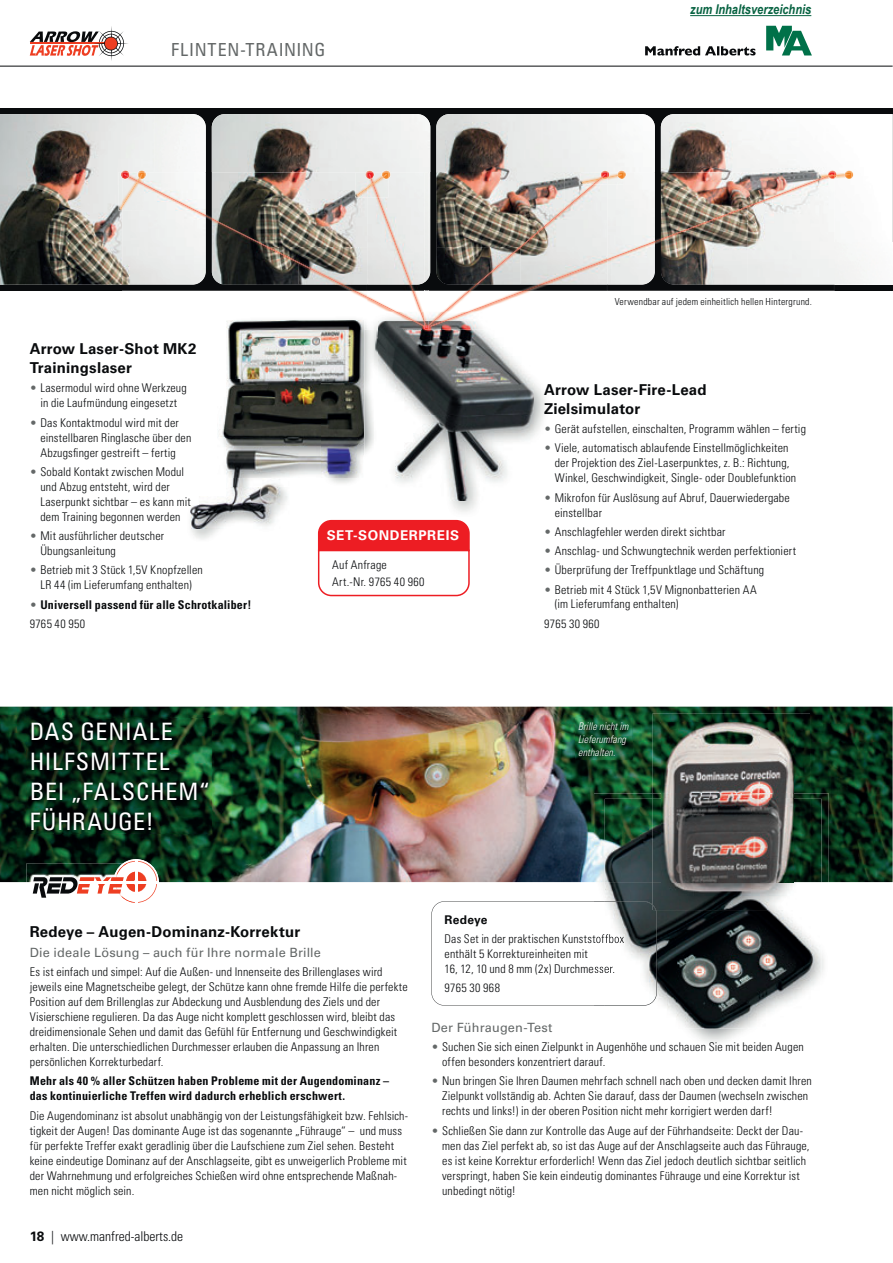
<style>
.page{position:relative;width:893px;height:1263px;background:#fff}
.page>*{position:absolute;margin:0;border:0;box-sizing:border-box;transform-origin:0 0}
.t1{font:condensed 24px/30px "Univers LT Std";letter-spacing:.035em;color:#fff}
.t2{font:condensed 18px "Univers LT Std";letter-spacing:.05em;color:#646868}
.t3{font:700 15px/18.8px "Univers LT Std";letter-spacing:.015em;color:#090b0d}
.t4{font:300 condensed 13.5px "Univers LT Std";color:#090b0d}
.t5{font:italic 700 13.5px "Arial Narrow";color:#086342}
.t6{font:700 13.5px "Univers LT Std";letter-spacing:.045em;color:#fff}
.t7{font:12.75px "Univers LT Std";letter-spacing:.015em;color:#646868}
.t8{font:300 condensed 12px/15px "Univers LT Std";letter-spacing:.015em;color:#090b0d}
.t9{font:700 condensed 12px/15px "Univers LT Std";letter-spacing:.015em;color:#090b0d}
.t10{font:700 12px "Univers LT Std";letter-spacing:.02em;color:#090b0d}
.t11{font:italic 300 condensed 10.5px/13px "Univers LT Std";letter-spacing:.005em;color:#fff;scale:.95 1}
.t12{font:300 condensed 9.75px "Univers LT Std";letter-spacing:.02em;color:#090b0d}
.s1{color:#646868}
.s2{font-weight:300;color:#646868}
.s3{font-weight:300}
.s4{font-weight:700;font-stretch:normal}
</style>
<div class="page">
<svg style="left:645px;top:46px;width:110px;height:10px"></svg>
<svg style="left:766px;top:26px;width:46px;height:30px"></svg>
<img style="left:190px;top:330px;width:174px;height:199px">
<img style="left:0;top:707px;width:892px;height:175px">
<img style="left:594px;top:793px;width:235px;height:250px">
<img style="left:605px;top:799px;width:216px;height:230px">
<img style="left:653px;top:713px;width:157px;height:197px">
<svg style="left:431px;top:901px;width:226px;height:105px"></svg>
<img style="left:661px;top:722px;width:132px;height:173px">
<svg style="left:317px;top:519px;width:153px;height:78px"></svg>
<img style="left:364px;top:330px;width:181px;height:182px">
<img style="left:375px;top:331px;width:159px;height:170px">
<div style="left:0;top:108px;width:892px;height:183px;background:#090b0d"></div>
<img style="left:212px;top:114px;width:218px;height:58px">
<img style="left:436px;top:114px;width:219px;height:58px">
<img style="left:226px;top:319px;width:141px;height:11px">
<img style="left:122px;top:290px;width:84px;height:1px">
<img style="left:212px;top:172px;width:155px;height:75px">
<img style="left:354px;top:247px;width:13px;height:38px">
<img style="left:353px;top:291px;width:14px;height:7px">
<img style="left:206px;top:215px;width:148px;height:76px">
<img style="left:212px;top:218px;width:131px;height:67px">
<img style="left:380px;top:312px;width:15px;height:9px">
<img style="left:377px;top:321px;width:157px;height:10px">
<svg style="left:375px;top:324px;width:2px;height:7px"></svg>
<div style="left:388px;top:172px;width:36px;height:105px;background:#eceded"></div>
<img style="left:367px;top:285px;width:43px;height:6px">
<img style="left:367px;top:198px;width:11px;height:87px">
<img style="left:367px;top:297px;width:30px;height:15px">
<img style="left:395px;top:312px;width:15px;height:9px">
<img style="left:378px;top:198px;width:33px;height:87px">
<img style="left:607px;top:172px;width:227px;height:119px">
<img style="left:611px;top:260px;width:44px;height:25px">
<img style="left:607px;top:260px;width:4px;height:25px">
<img style="left:424px;top:172px;width:5px;height:105px">
<img style="left:430px;top:172px;width:177px;height:121px">
<img style="left:445px;top:312px;width:89px;height:18px">
<img style="left:429px;top:172px;width:1px;height:105px">
<img style="left:436px;top:172px;width:128px;height:75px">
<img style="left:564px;top:172px;width:16px;height:13px">
<img style="left:436px;top:247px;width:40px;height:38px">
<img style="left:477px;top:285px;width:47px;height:6px">
<img style="left:594px;top:185px;width:13px;height:100px">
<img style="left:445px;top:291px;width:25px;height:30px">
<svg style="left:469px;top:285px;width:8px;height:6px"></svg>
<img style="left:476px;top:185px;width:118px;height:100px">
<img style="left:607px;top:241px;width:48px;height:19px">
<img style="left:468px;top:291px;width:58px;height:21px">
<img style="left:524px;top:285px;width:18px;height:6px">
<svg style="left:410px;top:277px;width:35px;height:54px"></svg>
<img style="left:0;top:114px;width:206px;height:171px">
<img style="left:355px;top:196px;width:12px;height:2px">
<img style="left:378px;top:196px;width:10px;height:2px">
<img style="left:371px;top:196px;width:7px;height:2px">
<svg style="left:355px;top:170px;width:36px;height:26px"></svg>
<img style="left:580px;top:172px;width:13px;height:13px">
<img style="left:582px;top:179px;width:11px;height:4px">
<svg style="left:593px;top:170px;width:33px;height:15px"></svg>
<img style="left:655px;top:114px;width:237px;height:171px">
<hr style="left:0;top:66px;width:892px;height:1px;background:#090b0d">
<svg style="left:30px;top:26px;width:98px;height:35px"></svg>
<img style="left:28px;top:718px;width:184px;height:116px">
<img style="left:575px;top:718px;width:57px;height:42px">
<div style="left:113px;top:859px;width:46px;height:46px;background:#fff;border-radius:50%"></div>
<img style="left:27px;top:863px;width:6px;height:19px">
<svg style="left:33px;top:861px;width:124px;height:42px"></svg>
<hr style="left:78px;top:881px;width:81px;height:2px;background:#fff">
<hr style="left:135px;top:859px;width:2px;height:45px;background:#fff">
<hr style="left:690px;top:15px;width:121px;height:1px;background:#086342">
<h2 class="t2" style="left:171px;top:39px;width:156px">FLINTEN-TRAINING</h2>
<p class="t5" style="left:690px;top:2px;width:123px">zum Inhaltsverzeichnis</p>
<p class="t3" style="left:30px;top:341px;width:168px">Arrow Laser-Shot MK2<br>Trainingslaser</p>
<p class="t8" style="left:30px;top:381px;width:159px;text-align:center"><span class="s1">•</span> Lasermodul wird ohne Werkzeug in die Laufmündung eingesetzt</p>
<p class="t8" style="left:40px;top:416px;width:152px;text-indent:-11px"><span class="s1">•</span> Das Kontaktmodul wird mit der einstellbaren Ringlasche über den<br>Abzugsfinger gestreift – fertig</p>
<p class="t8" style="left:40px;top:465px;width:152px;text-indent:-11px"><span class="s1">•</span> Sobald Kontakt zwischen Modul und Abzug entsteht, wird der<br>Laserpunkt sichtbar – es kann mit dem Training begonnen werden</p>
<p class="t8" style="left:40px;top:529px;width:125px;text-indent:-11px"><span class="s1">•</span> Mit ausführlicher deutscher<br>Übungsanleitung</p>
<p class="t8" style="left:30px;top:563px;width:175px;text-align:center"><span class="s1">•</span> Betrieb mit 3 Stück 1,5V Knopfzellen<br>LR 44 (im Lieferumfang enthalten)</p>
<p class="t9" style="left:30px;top:595px;width:223px;line-height:19.2px"><span class="s2">•</span> Universell passend für alle Schrotkaliber!<br><span class="s3">9765 40 950</span></p>
<p class="t6" style="left:327px;top:530px;width:134px">SET-SONDERPREIS</p>
<p class="t8" style="left:332px;top:557px;width:94px;line-height:17.1px">Auf Anfrage<br>Art.-Nr. 9765 40 960</p>
<p class="t12" style="left:615px;top:297px;width:199px">Verwendbar auf jedem einheitlich hellen Hintergrund.</p>
<p class="t3" style="left:544px;top:381px;width:164px">Arrow Laser-Fire-Lead<br>Zielsimulator</p>
<p class="t8" style="left:544px;top:422px;width:263px"><span class="s1">•</span> Gerät aufstellen, einschalten, Programm wählen – fertig</p>
<p class="t8" style="left:555px;top:441px;width:243px;text-indent:-11px"><span class="s1">•</span> Viele, automatisch ablaufende Einstellmöglichkeiten der Projektion des Ziel-Laserpunktes, z. B.: Richtung,<br>Winkel, Geschwindigkeit, Single- oder Doublefunktion</p>
<p class="t8" style="left:555px;top:490px;width:237px;text-indent:-11px"><span class="s1">•</span> Mikrofon für Auslösung auf Abruf, Dauerwiedergabe einstellbar</p>
<p class="t8" style="left:544px;top:525px;width:183px"><span class="s1">•</span> Anschlagfehler werden direkt sichtbar</p>
<p class="t8" style="left:544px;top:544px;width:253px"><span class="s1">•</span> Anschlag- und Schwungtechnik werden perfektioniert</p>
<p class="t8" style="left:544px;top:563px;width:222px"><span class="s1">•</span> Überprüfung der Treffpunktlage und Schäftung</p>
<p class="t8" style="left:555px;top:582px;width:204px;text-indent:-11px"><span class="s1">•</span> Betrieb mit 4 Stück 1,5V Mignonbatterien AA (im Lieferumfang enthalten)</p>
<p class="t8" style="left:544px;top:617px;width:57px">9765 30 960</p>
<h1 class="t1" style="left:30px;top:716px;width:182px">DAS GENIALE<br>HILFSMITTEL<br>BEI „FALSCHEM“<br>FÜHRAUGE!</h1>
<p class="t11" style="left:578px;top:720px;width:55px">Brille nicht im<br>Lieferumfang enthalten.</p>
<p class="t3" style="left:30px;top:923px;width:272px">Redeye – Augen-Dominanz-Korrektur</p>
<p class="t7" style="left:30px;top:947px;width:293px">Die ideale Lösung – auch für Ihre normale Brille</p>
<p class="t8" style="left:30px;top:965px;width:380px">Es ist einfach und simpel: Auf die Außen- und Innenseite des Brillenglases wird jeweils eine Magnetscheibe gelegt, der Schütze kann ohne fremde Hilfe die perfekte Position auf dem Brillenglas zur Abdeckung und Ausblendung des Ziels und der Visierschiene regulieren. Da das Auge nicht komplett geschlossen wird, bleibt das dreidimensionale Sehen und damit das Gefühl für Entfernung und Geschwindigkeit erhalten. Die unterschiedlichen Durchmesser erlauben die Anpassung an Ihren persönlichen Korrekturbedarf.</p>
<p class="t9" style="left:30px;top:1074px;width:361px">Mehr als 40 % aller Schützen haben Probleme mit der Augendominanz – das kontinuierliche Treffen wird dadurch erheblich erschwert.</p>
<p class="t8" style="left:30px;top:1108px;width:380px">Die Augendominanz ist absolut unabhängig von der Leistungsfähigkeit bzw. Fehlsich&shy;tigkeit der Augen! Das dominante Auge ist das sogenannte „Führauge“ – und muss für perfekte Treffer exakt geradlinig über die Laufschiene zum Ziel sehen. Besteht keine eindeutige Dominanz auf der Anschlagseite, gibt es unweigerlich Probleme mit der Wahrnehmung und erfolgreiches Schießen wird ohne entsprechende Maßnah&shy;men nicht möglich sein.</p>
<p class="t4" style="left:30px;top:1231px;width:155px"><span class="s4">18</span> | www.manfred-alberts.de</p>
<p class="t10" style="left:445px;top:914px;width:45px">Redeye</p>
<p class="t8" style="left:445px;top:932px;width:181px">Das Set in der praktischen Kunststoffbox enthält 5 Korrektureinheiten mit<br>16, 12, 10 und 8 mm (2x) Durchmesser.</p>
<p class="t8" style="left:445px;top:981px;width:57px">9765 30 968</p>
<p class="t7" style="left:431px;top:1022px;width:123px">Der Führaugen-Test</p>
<p class="t8" style="left:442px;top:1040px;width:363px;text-indent:-11px"><span class="s1">•</span> Suchen Sie sich einen Zielpunkt in Augenhöhe und schauen Sie mit beiden Augen offen besonders konzentriert darauf.</p>
<p class="t8" style="left:442px;top:1074px;width:371px;text-indent:-11px"><span class="s1">•</span> Nun bringen Sie Ihren Daumen mehrfach schnell nach oben und decken damit Ihren<br>Zielpunkt vollständig ab. Achten Sie darauf, dass der Daumen (wechseln zwischen rechts und links!) in der oberen Position nicht mehr korrigiert werden darf!</p>
<p class="t8" style="left:442px;top:1123px;width:369px;text-indent:-11px"><span class="s1">•</span> Schließen Sie dann zur Kontrolle das Auge auf der Führhandseite: Deckt der Dau&shy;men das Ziel perfekt ab, so ist das Auge auf der Anschlagseite auch das Führauge, es ist keine Korrektur erforderlich! Wenn das Ziel jedoch deutlich sichtbar seitlich verspringt, haben Sie kein eindeutig dominantes Führauge und eine Korrektur ist unbedingt nötig!</p>
</div>
